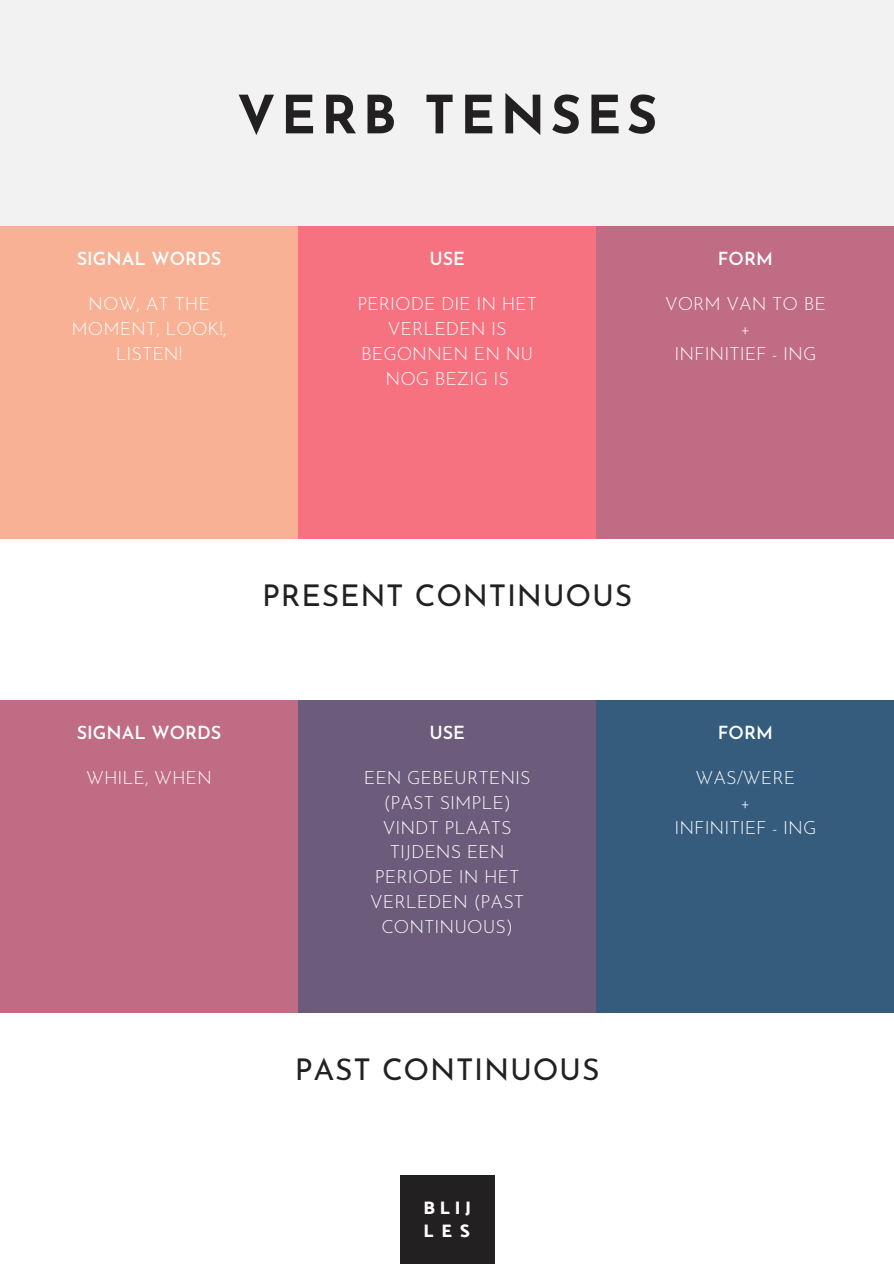
<style>
.page{position:relative;width:894px;height:1264px;background:#fff}
.page>*{position:absolute;margin:0;border:0;box-sizing:border-box;transform-origin:0 0}
.t1{font:700 52.5px "Josefin Sans";letter-spacing:.1em;color:#222021}
.t2{font:30px "Josefin Sans";letter-spacing:.025em;color:#222021}
.t3{font:300 18px/24.8px "Josefin Sans";color:#fff;text-align:center}
.t4{font:600 18px "Josefin Sans";color:#fff}
.t5{font:800 18px/23.2px "Catamaran";letter-spacing:.265em;color:#fff}
</style>
<div class="page">
<div style="left:0;top:0;width:893px;height:227px;background:#f2f2f2"></div>
<div style="left:0;top:226px;width:299px;height:313px;background:#f8b195"></div>
<div style="left:298px;top:226px;width:298px;height:313px;background:#f67280"></div>
<div style="left:596px;top:226px;width:297px;height:313px;background:#c06c84"></div>
<div style="left:0;top:700px;width:299px;height:312px;background:#c06c84"></div>
<div style="left:298px;top:700px;width:298px;height:312px;background:#6c5b7b"></div>
<div style="left:596px;top:700px;width:297px;height:312px;background:#355c7d"></div>
<div style="left:400px;top:1175px;width:94px;height:88px;background:#222021"></div>
<h1 class="t1" style="left:237px;top:94px;width:422px">VERB TENSES</h1>
<p class="t4" style="left:77px;top:251px;width:146px">SIGNAL WORDS</p>
<p class="t4" style="left:429px;top:251px;width:37px">USE</p>
<p class="t4" style="left:717px;top:251px;width:56px">FORM</p>
<p class="t3" style="left:71px;top:293px;width:157px">NOW, AT THE<br>MOMENT, LOOK!,<br>LISTEN!</p>
<p class="t3" style="left:357px;top:293px;width:181px">PERIODE DIE IN HET<br>VERLEDEN IS<br>BEGONNEN EN NU<br>NOG BEZIG IS</p>
<p class="t3" style="left:664px;top:293px;width:162px">VORM VAN TO BE +<br>INFINITIEF - ING</p>
<h2 class="t2" style="left:262px;top:584px;width:371px">PRESENT CONTINUOUS</h2>
<p class="t4" style="left:77px;top:725px;width:146px">SIGNAL WORDS</p>
<p class="t4" style="left:429px;top:725px;width:37px">USE</p>
<p class="t4" style="left:717px;top:725px;width:56px">FORM</p>
<p class="t3" style="left:86px;top:767px;width:127px">WHILE, WHEN</p>
<p class="t3" style="left:364px;top:767px;width:168px">EEN GEBEURTENIS (PAST SIMPLE)<br>VINDT PLAATS<br>TIJDENS EEN<br>PERIODE IN HET<br>VERLEDEN (PAST<br>CONTINUOUS)</p>
<p class="t3" style="left:674px;top:767px;width:143px">WAS/WERE<br>+<br>INFINITIEF - ING</p>
<p class="t3" style="left:429px;top:895px;width:36px">USE</p>
<h2 class="t2" style="left:295px;top:1057px;width:306px">PAST CONTINUOUS</h2>
<p class="t5" style="left:423px;top:1195px;width:49px">BLIJ<br>LES</p>
</div>
